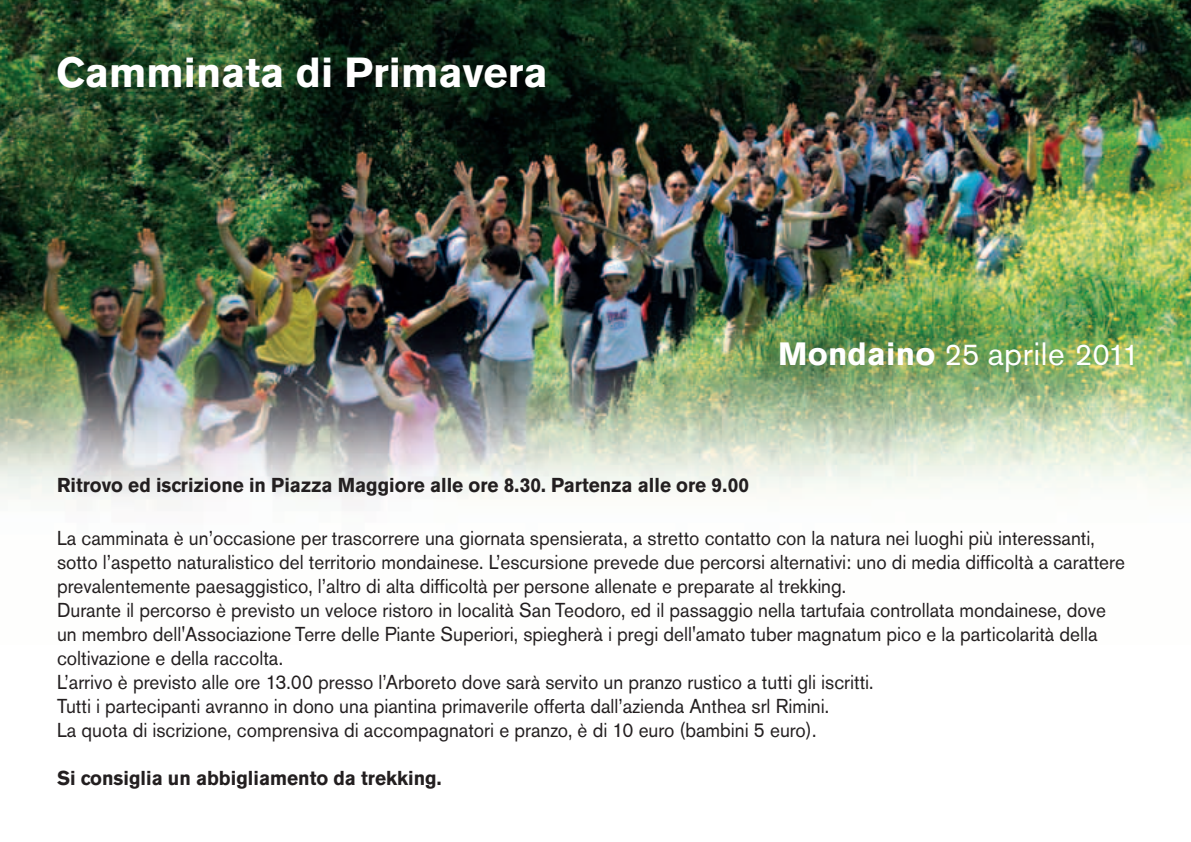
<style>
.page{position:relative;width:1191px;height:842px;background:#fff}
.page>*{position:absolute;margin:0;border:0;box-sizing:border-box;transform-origin:0 0}
.t1{font:700 41.6px "Akzidenz Grotesk BQ";color:#fff}
.t2{font:700 32px "Akzidenz Grotesk BQ";letter-spacing:.01em;color:#fff}
.t3{font:20px/24px "Akzidenz Grotesk BQ";color:#231f20;scale:.95 1}
.t4{font:700 20px "Akzidenz Grotesk BQ";color:#231f20;scale:.95 1}
.s1{font-weight:400;font-size:30px}
.s2{font-weight:400}
</style>
<div class="page">
<img style="left:0;top:0;width:1191px;height:506px">
<h1 class="t1" style="left:56px;top:48px;width:493px">Camminata di Primavera</h1>
<h2 class="t2" style="left:778px;top:335px;width:363px">Mondaino <span class="s1">25</span> <span class="s2">aprile</span> <span class="s1">2011</span></h2>
<p class="t4" style="left:57px;top:474px;width:730px">Ritrovo ed iscrizione in Piazza Maggiore alle ore 8.30. Partenza alle ore 9.00</p>
<p class="t3" style="left:57px;top:526px;width:1125px">La camminata è un’occasione per trascorrere una giornata spensierata, a stretto contatto con la natura nei luoghi più interessanti, sotto l’aspetto naturalistico del territorio mondainese. L’escursione prevede due percorsi alternativi: uno di media difficoltà a carattere prevalentemente paesaggistico, l’altro di alta difficoltà per persone allenate e preparate al trekking.<br>Durante il percorso è previsto un veloce ristoro in località San Teodoro, ed il passaggio nella tartufaia controllata mondainese, dove un membro dell'Associazione Terre delle Piante Superiori, spiegherà i pregi dell'amato tuber magnatum pico e la particolarità della coltivazione e della raccolta.<br>L’arrivo è previsto alle ore 13.00 presso l’Arboreto dove sarà servito un pranzo rustico a tutti gli iscritti.<br>Tutti i partecipanti avranno in dono una piantina primaverile offerta dall’azienda Anthea srl Rimini.<br>La quota di iscrizione, comprensiva di accompagnatori e pranzo, è di 10 euro (bambini 5 euro).</p>
<p class="t4" style="left:57px;top:766px;width:406px">Si consiglia un abbigliamento da trekking.</p>
</div>
